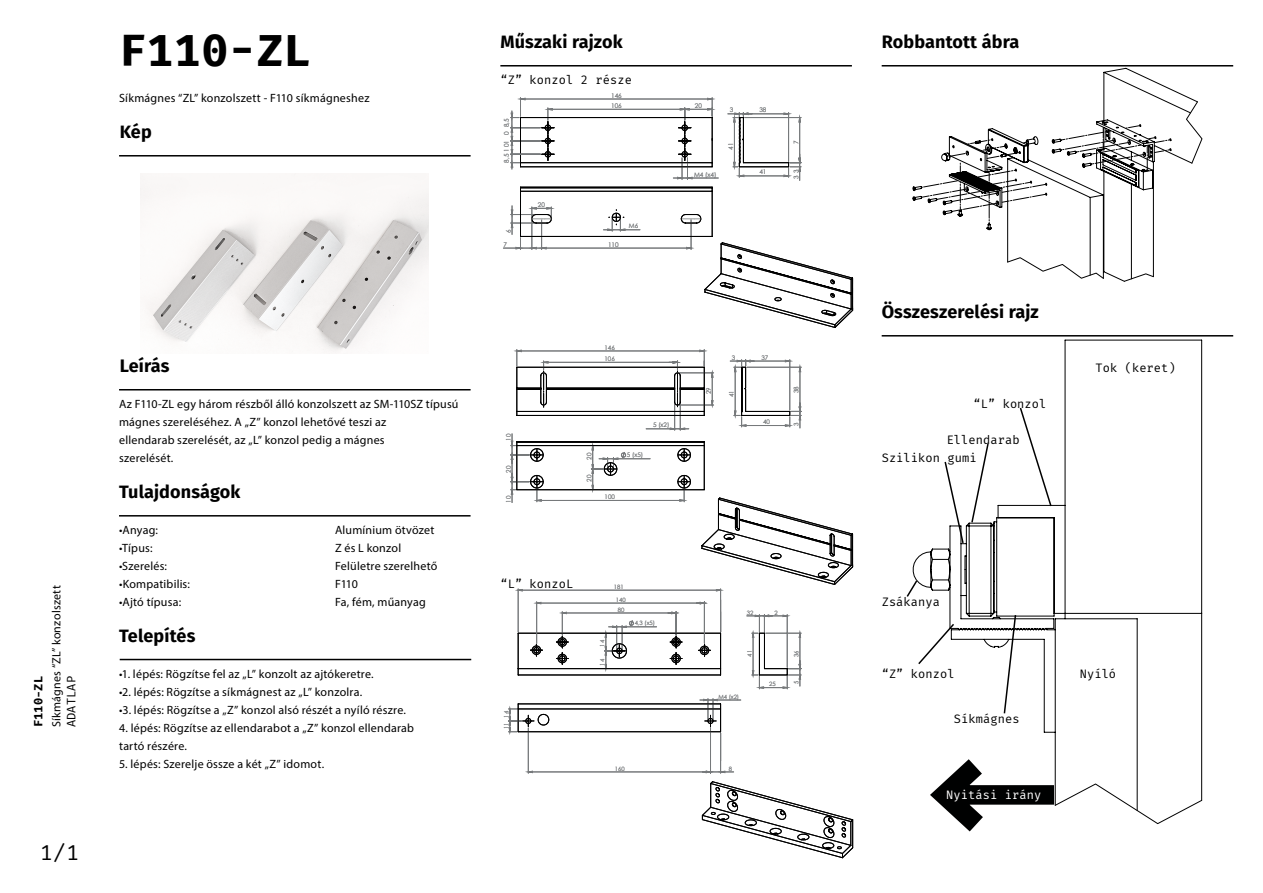
<style>
.page{position:relative;width:1263px;height:893px;background:#fff}
.page>*{position:absolute;margin:0;border:0;box-sizing:border-box;transform-origin:0 0}
.t1{font:700 45px "Fira Mono";letter-spacing:.01em;color:#000}
.t2{font:21px "Fira Mono";color:#000}
.t3{font:700 18px "Fira Sans";letter-spacing:.01em;color:#000}
.t4{font:12px/18px "Myriad Pro";letter-spacing:.02em;color:#000}
.t5{font:12px "Fira Mono";letter-spacing:.01em;color:#000}
.t6{font:12px "Fira Mono";letter-spacing:.01em;color:#fff}
.t7{font:700 12px "Fira Mono";letter-spacing:.01em;color:#000}
.t8{font:6.45px/10.2px "Century Gothic";color:#76797b}
.t9{font:6.3px "Century Gothic";color:#76797b}
.t10{font:5.85px "Century Gothic";color:#76797b}
</style>
<div class="page">
<svg style="left:912px;top:339px;width:290px;height:400px"></svg>
<hr style="left:119px;top:155px;width:352px;height:2px;background:#000">
<hr style="left:882px;top:65px;width:351px;height:2px;background:#000">
<hr style="left:119px;top:515px;width:352px;height:2px;background:#000">
<hr style="left:119px;top:389px;width:352px;height:1px;background:#000">
<hr style="left:120px;top:659px;width:351px;height:1px;background:#000">
<hr style="left:882px;top:335px;width:351px;height:2px;background:#000">
<svg style="left:913px;top:68px;width:285px;height:214px"></svg>
<svg style="left:930px;top:739px;width:272px;height:93px"></svg>
<svg style="left:917px;top:622px;width:39px;height:44px"></svg>
<svg style="left:906px;top:579px;width:13px;height:19px"></svg>
<svg style="left:943px;top:442px;width:47px;height:103px"></svg>
<svg style="left:1018px;top:406px;width:35px;height:102px"></svg>
<svg style="left:1003px;top:613px;width:14px;height:102px"></svg>
<hr style="left:500px;top:65px;width:352px;height:2px;background:#000">
<img style="left:140px;top:174px;width:288px;height:179px">
<svg style="left:511px;top:350px;width:290px;height:152px"></svg>
<svg style="left:516px;top:367px;width:337px;height:218px"></svg>
<svg style="left:520px;top:117px;width:333px;height:211px"></svg>
<svg style="left:527px;top:633px;width:326px;height:225px"></svg>
<svg style="left:508px;top:589px;width:293px;height:184px"></svg>
<svg style="left:503px;top:98px;width:298px;height:151px"></svg>
<h1 class="t1" style="left:119px;top:19px;width:193px">F110-ZL</h1>
<p class="t4" style="left:119px;top:89px;width:252px">Síkmágnes “ZL” konzolszett - F110 síkmágneshez</p>
<h3 class="t3" style="left:120px;top:116px;width:34px">Kép</h3>
<p class="t7" style="left:30px;top:727px;width:53px;rotate:-90deg">F110-ZL</p>
<p class="t4" style="left:47px;top:727px;width:143px;rotate:-90deg">Síkmágnes “ZL” konzolszett</p>
<p class="t5" style="left:63px;top:727px;width:53px;rotate:-90deg">ADATLAP</p>
<h2 class="t2" style="left:40px;top:838px;width:40px">1/1</h2>
<h3 class="t3" style="left:120px;top:350px;width:51px">Leírás</h3>
<p class="t4" style="left:119px;top:395px;width:341px">Az F110-ZL egy három részből álló konzolszett az SM-110SZ típusú mágnes szereléséhez. A „Z” konzol lehetővé teszi az<br>ellendarab szerelését, az „L” konzol pedig a mágnes<br>szerelését.</p>
<h3 class="t3" style="left:119px;top:476px;width:123px">Tulajdonságok</h3>
<p class="t4" style="left:119px;top:521px;width:41px">•Anyag:</p>
<p class="t4" style="left:335px;top:521px;width:101px">Alumínium ötvözet</p>
<p class="t4" style="left:119px;top:539px;width:35px">•Típus:</p>
<p class="t4" style="left:335px;top:539px;width:68px">Z és L konzol</p>
<p class="t4" style="left:119px;top:557px;width:50px">•Szerelés:</p>
<p class="t4" style="left:335px;top:557px;width:104px">Felületre szerelhető</p>
<p class="t4" style="left:119px;top:575px;width:73px">•Kompatibilis:</p>
<p class="t4" style="left:335px;top:575px;width:24px">F110</p>
<p class="t4" style="left:119px;top:593px;width:64px">•Ajtó típusa:</p>
<p class="t4" style="left:335px;top:593px;width:92px">Fa, fém, műanyag</p>
<h3 class="t3" style="left:119px;top:620px;width:78px">Telepítés</h3>
<p class="t4" style="left:119px;top:665px;width:256px">•1. lépés: Rögzítse fel az „L” konzolt az ajtókeretre.</p>
<p class="t4" style="left:119px;top:683px;width:245px">•2. lépés: Rögzítse a síkmágnest az „L” konzolra.</p>
<p class="t4" style="left:119px;top:701px;width:288px">•3. lépés: Rögzítse a „Z” konzol alsó részét a nyíló részre.</p>
<p class="t4" style="left:119px;top:719px;width:296px">4. lépés: Rögzítse az ellendarabot a „Z” konzol ellendarab tartó részére.</p>
<p class="t4" style="left:119px;top:755px;width:207px">5. lépés: Szerelje össze a két „Z” idomot.</p>
<h3 class="t3" style="left:500px;top:26px;width:124px">Műszaki rajzok</h3>
<p class="t5" style="left:500px;top:71px;width:133px">“Z” konzol 2 része</p>
<p class="t8" style="left:501px;top:127px;width:10px;rotate:-90deg">8,5</p>
<p class="t8" style="left:501px;top:163px;width:33px;rotate:-90deg">8,5 1 01 0</p>
<p class="t8" style="left:503px;top:233px;width:5px;rotate:-90deg">6</p>
<p class="t8" style="left:503px;top:239px;width:5px">7</p>
<p class="t8" style="left:538px;top:199px;width:9px">20</p>
<p class="t8" style="left:611px;top:90px;width:12px">146<br>106</p>
<p class="t8" style="left:695px;top:100px;width:9px">20</p>
<p class="t8" style="left:608px;top:239px;width:12px">110</p>
<p class="t8" style="left:629px;top:221px;width:11px">M6</p>
<p class="t8" style="left:694px;top:169px;width:24px">M4 (x4)</p>
<p class="t8" style="left:730px;top:105px;width:5px">3</p>
<p class="t8" style="left:759px;top:105px;width:9px">38</p>
<p class="t8" style="left:725px;top:150px;width:9px;rotate:-90deg">41</p>
<p class="t8" style="left:759px;top:167px;width:9px">41</p>
<p class="t8" style="left:791px;top:144px;width:5px;rotate:-90deg">7</p>
<p class="t8" style="left:791px;top:179px;width:10px;rotate:-90deg">3 3</p>
<p class="t9" style="left:504px;top:441px;width:8px;rotate:-90deg">10</p>
<p class="t9" style="left:504px;top:473px;width:8px;rotate:-90deg">20</p>
<p class="t9" style="left:504px;top:502px;width:8px;rotate:-90deg">10</p>
<p class="t9" style="left:604px;top:343px;width:12px">146</p>
<p class="t9" style="left:604px;top:354px;width:12px">106</p>
<p class="t9" style="left:585px;top:460px;width:8px;rotate:-90deg">20</p>
<p class="t9" style="left:585px;top:482px;width:8px;rotate:-90deg">20</p>
<p class="t9" style="left:627px;top:451px;width:18px">5 (x5)</p>
<p class="t9" style="left:653px;top:421px;width:18px">5 (x2)</p>
<p class="t9" style="left:605px;top:492px;width:12px">100</p>
<p class="t9" style="left:704px;top:394px;width:8px;rotate:-90deg">29</p>
<p class="t9" style="left:732px;top:353px;width:5px">3</p>
<p class="t9" style="left:727px;top:397px;width:8px;rotate:-90deg">41</p>
<p class="t9" style="left:761px;top:353px;width:8px">37</p>
<p class="t9" style="left:763px;top:417px;width:8px">40</p>
<p class="t9" style="left:792px;top:393px;width:8px;rotate:-90deg">38</p>
<p class="t9" style="left:792px;top:426px;width:5px;rotate:-90deg">3</p>
<p class="t5" style="left:500px;top:575px;width:75px">“L” konzoL</p>
<p class="t10" style="left:502px;top:729px;width:20px;rotate:-90deg">11 14</p>
<p class="t10" style="left:598px;top:647px;width:8px;rotate:-90deg">14</p>
<p class="t10" style="left:598px;top:666px;width:8px;rotate:-90deg">14</p>
<p class="t10" style="left:614px;top:583px;width:11px">181</p>
<p class="t10" style="left:618px;top:605px;width:8px">80</p>
<p class="t10" style="left:616px;top:596px;width:11px">140</p>
<p class="t10" style="left:635px;top:619px;width:22px">4,3 (x5)</p>
<p class="t10" style="left:747px;top:608px;width:8px">32</p>
<p class="t10" style="left:774px;top:608px;width:5px">2</p>
<p class="t10" style="left:746px;top:656px;width:8px;rotate:-90deg">41</p>
<p class="t10" style="left:718px;top:692px;width:22px">M4 (x2)</p>
<p class="t10" style="left:769px;top:680px;width:8px">25</p>
<p class="t10" style="left:792px;top:657px;width:8px;rotate:-90deg">36</p>
<p class="t10" style="left:792px;top:684px;width:5px;rotate:-90deg">5</p>
<p class="t10" style="left:615px;top:764px;width:11px">160</p>
<p class="t10" style="left:729px;top:764px;width:5px">8</p>
<h3 class="t3" style="left:882px;top:26px;width:139px">Robbantott ábra</h3>
<h3 class="t3" style="left:882px;top:296px;width:159px">Összeszerelési rajz</h3>
<p class="t5" style="left:973px;top:395px;width:75px">“L” konzol</p>
<p class="t5" style="left:947px;top:431px;width:75px">Ellendarab</p>
<p class="t5" style="left:882px;top:449px;width:97px">Szilikon gumi</p>
<p class="t5" style="left:1095px;top:359px;width:82px">Tok (keret)</p>
<p class="t5" style="left:882px;top:593px;width:60px">Zsákanya</p>
<p class="t5" style="left:882px;top:665px;width:75px">“Z” konzol</p>
<p class="t5" style="left:954px;top:711px;width:67px">Síkmágnes</p>
<p class="t6" style="left:946px;top:786px;width:97px">Nyitási irány</p>
<p class="t5" style="left:1080px;top:665px;width:38px">Nyíló</p>
</div>
